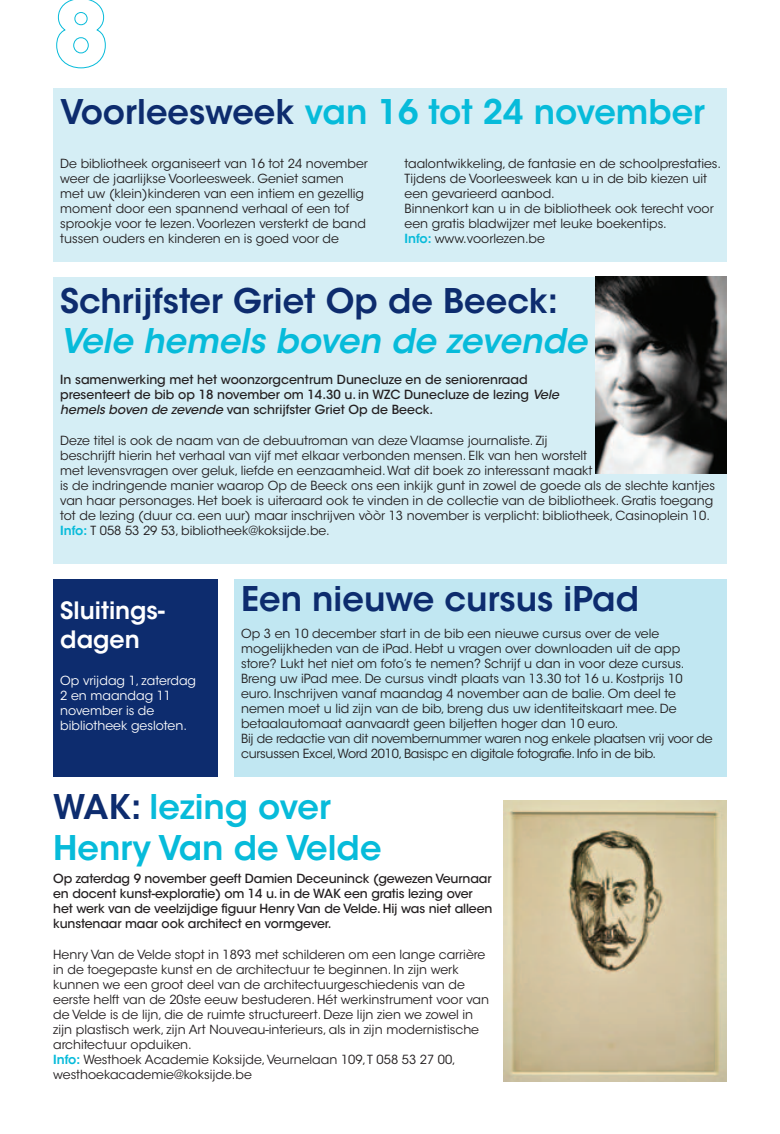
<style>
.page{position:relative;width:780px;height:1134px;background:#fff}
.page>*{position:absolute;margin:0;border:0;box-sizing:border-box;transform-origin:0 0}
.Titels_licht_blauw_i{font:600 33.75px "ITC Avant Garde Std";color:#07bbda}
.Titels_licht_blauw_i-2{font:600 33.75px "ITC Avant Garde Std";color:#0d2c6e}
.Titels_licht_blauw_i-3{font:italic 600 33.75px "ITC Avant Garde Std";color:#07bbda}
.Titels_licht_blauw_i-4{font:600 23.75px "ITC Avant Garde Std";color:#fff}
.Body_insprong_2_mm{font:12.5px/15px "ITC Avant Garde Std";color:#231f20}
.Body{font:12.5px/15px "ITC Avant Garde Std";color:#231f20}
.Inleiding{font:500 12.5px/15px "ITC Avant Garde Std";letter-spacing:-.01em;color:#231f20}
.Inleiding_insprong_2{font:500 12.5px/15px "ITC Avant Garde Std";color:#231f20}
.Body_insprong_2_mm-2{font:12.5px/15px "ITC Avant Garde Std";letter-spacing:-.02em;color:#231f20}
.Body_insprong_2_mm-3{font:12.5px/15px "ITC Avant Garde Std";color:#fff}
.s1{color:#0d2c6e}
.s2{font-weight:600;color:#07bbda}
.s3{font-style:italic}
</style>
<div class="page">
<div style="left:53px;top:579px;width:165px;height:198px;background:#0d2c6e"></div>
<div style="left:234px;top:579px;width:492px;height:198px;background:#c1e7f2"></div>
<div style="left:53px;top:89px;width:673px;height:173px;background:#d5eef5"></div>
<div style="left:53px;top:277px;width:673px;height:287px;background:#d5eef5"></div>
<img style="left:595px;top:276px;width:131px;height:197px">
<img style="left:503px;top:801px;width:223px;height:280px">
<svg style="left:56px;top:0;width:50px;height:68px"></svg>
<p class="Titels_licht_blauw_i" style="left:60px;top:91px;width:646px"><span class="s1">Voorleesweek</span> van 16 tot 24 november</p>
<p class="Body_insprong_2_mm" style="left:60px;top:156px;width:309px">De bibliotheek organiseert van 16 tot 24 november weer de jaarlijkse Voorleesweek. Geniet samen met uw (klein)kinderen van een intiem en gezellig moment door een spannend verhaal of een tof sprookje voor te lezen. Voorlezen versterkt de band tussen ouders en kinderen en is goed voor de</p>
<p class="Body_insprong_2_mm" style="left:404px;top:156px;width:318px">taalontwikkeling, de fantasie en de schoolprestaties.</p>
<p class="Body_insprong_2_mm" style="left:404px;top:171px;width:304px">Tijdens de Voorleesweek kan u in de bib kiezen uit een gevarieerd aanbod.</p>
<p class="Body_insprong_2_mm" style="left:404px;top:201px;width:310px">Binnenkort kan u in de bibliotheek ook terecht voor een gratis bladwijzer met leuke boekentips.</p>
<p class="Body_insprong_2_mm" style="left:404px;top:231px;width:142px"><span class="s2">Info:</span> www.voorlezen.be</p>
<p class="Titels_licht_blauw_i-2" style="left:60px;top:279px;width:499px">Schrijfster Griet Op de Beeck:</p>
<p class="Titels_licht_blauw_i-3" style="left:60px;top:320px;width:528px">Vele hemels boven de zevende</p>
<p class="Inleiding_insprong_2" style="left:60px;top:372px;width:500px">In samenwerking met het woonzorgcentrum Dunecluze en de seniorenraad presenteert de bib op 18 november om 14.30 u. in WZC Dunecluze de lezing <span class="s3">Vele hemels boven de zevende</span> van schrijfster Griet Op de Beeck.</p>
<p class="Body_insprong_2_mm" style="left:60px;top:433px;width:656px">Deze titel is ook de naam van de debuutroman van deze Vlaamse journaliste. Zij<br>beschrijft hierin het verhaal van vijf met elkaar verbonden mensen. Elk van hen worstelt<br>met levensvragen over geluk, liefde en eenzaamheid. Wat dit boek zo interessant maakt<br>is de indringende manier waarop Op de Beeck ons een inkijk gunt in zowel de goede als de slechte kantjes van haar personages. Het boek is uiteraard ook te vinden in de collectie van de bibliotheek. Gratis toegang tot de lezing (duur ca. een uur) maar inschrijven vòòr 13 november is verplicht: bibliotheek, Casinoplein 10.</p>
<p class="Body_insprong_2_mm" style="left:60px;top:523px;width:271px"><span class="s2">Info:</span> T 058 53 29 53, bibliotheek@koksijde.be.</p>
<p class="Titels_licht_blauw_i-4" style="left:60px;top:595px;width:106px">Sluitings-</p>
<p class="Titels_licht_blauw_i-4" style="left:60px;top:624px;width:81px">dagen</p>
<p class="Body_insprong_2_mm-3" style="left:60px;top:673px;width:137px">Op vrijdag 1, zaterdag<br>2 en maandag 11 november is de bibliotheek gesloten.</p>
<p class="Titels_licht_blauw_i-2" style="left:241px;top:577px;width:399px">Een nieuwe cursus iPad</p>
<p class="Body_insprong_2_mm" style="left:241px;top:626px;width:445px">Op 3 en 10 december start in de bib een nieuwe cursus over de vele mogelijkheden van de iPad. Hebt u vragen over downloaden uit de app store? Lukt het niet om foto’s te nemen? Schrijf u dan in voor deze cursus.<br>Breng uw iPad mee. De cursus vindt plaats van 13.30 tot 16 u. Kostprijs 10 euro. Inschrijven vanaf maandag 4 november aan de balie. Om deel te nemen moet u lid zijn van de bib, breng dus uw identiteitskaart mee. De betaalautomaat aanvaardt geen biljetten hoger dan 10 euro.</p>
<p class="Body_insprong_2_mm-2" style="left:241px;top:731px;width:473px">Bij de redactie van dit novembernummer waren nog enkele plaatsen vrij voor de cursussen Excel, Word 2010, Basispc en digitale fotografie. Info in de bib.</p>
<p class="Titels_licht_blauw_i" style="left:53px;top:786px;width:279px"><span class="s1">WAK:</span> lezing over</p>
<p class="Titels_licht_blauw_i" style="left:53px;top:826px;width:330px">Henry Van de Velde</p>
<p class="Inleiding" style="left:53px;top:871px;width:441px">Op zaterdag 9 november geeft Damien Deceuninck (gewezen Veurnaar en docent kunst-exploratie) om 14 u. in de WAK een gratis lezing over het werk van de veelzijdige figuur Henry Van de Velde. Hij was niet alleen kunstenaar maar ook architect en vormgever.</p>
<p class="Body" style="left:53px;top:947px;width:437px">Henry Van de Velde stopt in 1893 met schilderen om een lange carrière in de toegepaste kunst en de architectuur te beginnen. In zijn werk kunnen we een groot deel van de architectuurgeschiedenis van de eerste helft van de 20ste eeuw bestuderen. Hét werkinstrument voor van de Velde is de lijn, die de ruimte structureert. Deze lijn zien we zowel in zijn plastisch werk, zijn Art Nouveau-interieurs, als in zijn modernistische architectuur opduiken.</p>
<p class="Body" style="left:53px;top:1052px;width:404px"><span class="s2">Info:</span> Westhoek Academie Koksijde, Veurnelaan 109, T 058 53 27 00, westhoekacademie@koksijde.be</p>
</div>
